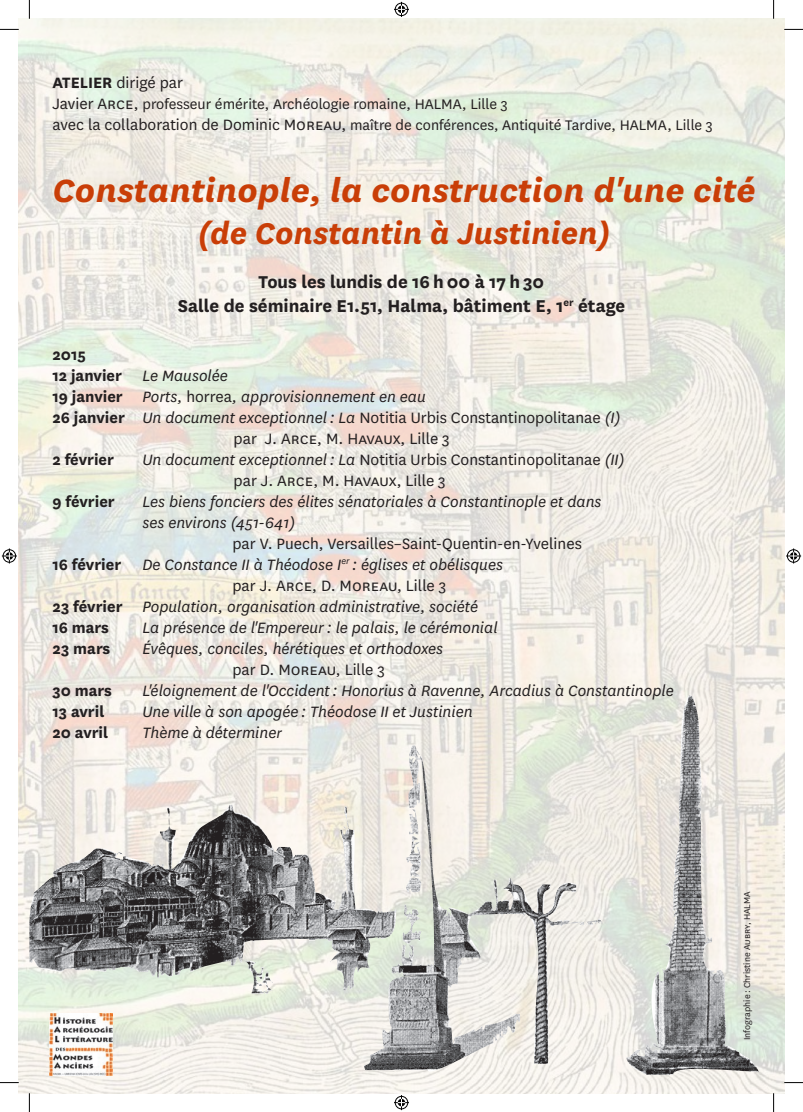
<style>
.page{position:relative;width:803px;height:1112px;background:#fff}
.page>*{position:absolute;margin:0;border:0;box-sizing:border-box;transform-origin:0 0}
.t1{font:italic 700 37.5px "National";color:#c93e07}
.t2{font:italic 700 35px "National";color:#c93e07}
.t3{font:700 20px "National";color:#231f20}
.t4{font:italic 17.5px "National";color:#231f20}
.t5{font:17.5px "National";color:#231f20}
.t6{font:700 17.5px "National";color:#231f20}
.t7{font:16.25px "National";color:#231f20}
.t8{font:10px "National";color:#231f20}
.s1{font-weight:700}
.s2{font-size:17.5px}
.s3{font-weight:700;font-style:normal}
.s4{font-style:normal}
.s5{font-style:italic}
.s6{font-size:16.25px}
</style>
<div class="page">
<img style="left:19px;top:19px;width:765px;height:1073px">
<img style="left:364px;top:695px;width:395px;height:383px">
<img style="left:50px;top:1013px;width:63px;height:62px">
<svg style="left:0;top:29px;width:19px;height:1px"></svg>
<svg style="left:784px;top:29px;width:19px;height:1px"></svg>
<svg style="left:0;top:1081px;width:19px;height:2px"></svg>
<svg style="left:784px;top:1081px;width:19px;height:2px"></svg>
<svg style="left:29px;top:0;width:1px;height:19px"></svg>
<svg style="left:29px;top:1092px;width:1px;height:19px"></svg>
<svg style="left:773px;top:0;width:1px;height:19px"></svg>
<svg style="left:773px;top:1092px;width:1px;height:19px"></svg>
<svg style="left:394px;top:2px;width:15px;height:15px"></svg>
<svg style="left:394px;top:1095px;width:15px;height:14px"></svg>
<svg style="left:2px;top:548px;width:15px;height:15px"></svg>
<svg style="left:786px;top:548px;width:15px;height:15px"></svg>
<p class="t5" style="left:52px;top:72px;width:132px"><span class="s1">ATELIER</span> dirigé par</p>
<p class="t7" style="left:52px;top:94px;width:457px"><span class="s2">Javier Arce,</span> professeur émérite, Archéologie romaine, HALMA, Lille 3</p>
<p class="t7" style="left:52px;top:115px;width:662px"><span class="s2">avec la collaboration de Dominic Moreau,</span> maître de conférences, Antiquité Tardive, HALMA, Lille 3</p>
<p class="t1" style="left:53px;top:165px;width:704px">Constantinople, la construction d'une cité</p>
<p class="t2" style="left:198px;top:209px;width:414px">(de Constantin à Justinien)</p>
<p class="t3" style="left:259px;top:268px;width:287px">Tous les lundis de 16 h 00 à 17 h 30</p>
<p class="t3" style="left:178px;top:292px;width:449px">Salle de séminaire E1.51, Halma, bâtiment E, 1<sup>er</sup> étage</p>
<p class="t6" style="left:52px;top:342px;width:35px">2015</p>
<p class="t4" style="left:52px;top:364px;width:177px"><span class="s3">12 janvier</span> Le Mausolée</p>
<p class="t4" style="left:52px;top:385px;width:375px"><span class="s3">19 janvier</span> Ports, <span class="s4">horrea</span>, approvisionnement en eau</p>
<p class="t5" style="left:52px;top:406px;width:569px"><span class="s1">26 janvier</span> <span class="s5">Un document exceptionnel : La</span> Notitia Urbis Constantinopolitanae <span class="s5">(I)</span></p>
<p class="t5" style="left:234px;top:427px;width:218px">par J. Arce, M. Havaux, Lille 3</p>
<p class="t6" style="left:52px;top:447px;width:63px">2 février</p>
<p class="t5" style="left:142px;top:448px;width:484px"><span class="s5">Un document exceptionnel : La</span> Notitia Urbis Constantinopolitanae <span class="s5">(II)</span></p>
<p class="t5" style="left:234px;top:469px;width:214px">par J. Arce, M. Havaux, Lille 3</p>
<p class="t6" style="left:52px;top:489px;width:64px">9 février</p>
<p class="t4" style="left:142px;top:490px;width:460px">Les biens fonciers des élites sénatoriales à Constantinople et dans</p>
<p class="t4" style="left:142px;top:511px;width:154px">ses environs (451-641)</p>
<p class="t5" style="left:232px;top:532px;width:351px">par V. Puech, Versailles–Saint-Quentin-en-Yvelines</p>
<p class="t4" style="left:52px;top:553px;width:452px"><span class="s3">16 février</span> De Constance II à Théodose I<sup>er</sup> : églises et obélisques</p>
<p class="t5" style="left:232px;top:574px;width:215px">par J. Arce, D. Moreau, Lille 3</p>
<p class="t4" style="left:52px;top:595px;width:427px"><span class="s3">23 février</span> Population, organisation administrative, société</p>
<p class="t6" style="left:52px;top:615px;width:58px">16 mars</p>
<p class="t4" style="left:142px;top:616px;width:357px">La présence de l'Empereur : le palais, le cérémonial</p>
<p class="t6" style="left:52px;top:636px;width:59px">23 mars</p>
<p class="t4" style="left:142px;top:637px;width:302px">Évêques, conciles, hérétiques et orthodoxes</p>
<p class="t5" style="left:232px;top:658px;width:154px">par D. Moreau, Lille 3</p>
<p class="t6" style="left:52px;top:678px;width:61px">30 mars</p>
<p class="t4" style="left:142px;top:679px;width:533px">L'éloignement de l'Occident : Honorius à Ravenne, Arcadius à Constantinople</p>
<p class="t6" style="left:52px;top:699px;width:53px">13 avril</p>
<p class="t4" style="left:142px;top:700px;width:332px">Une ville à son apogée : Théodose II et Justinien</p>
<p class="t6" style="left:52px;top:720px;width:57px">20 avril</p>
<p class="t4" style="left:142px;top:721px;width:141px">Thème à détermine<span class="s6">r</span></p>
<p class="t8" style="left:740px;top:1039px;width:150px;rotate:-90deg">Infographie : Christine Aubry, HALMA</p>
</div>
